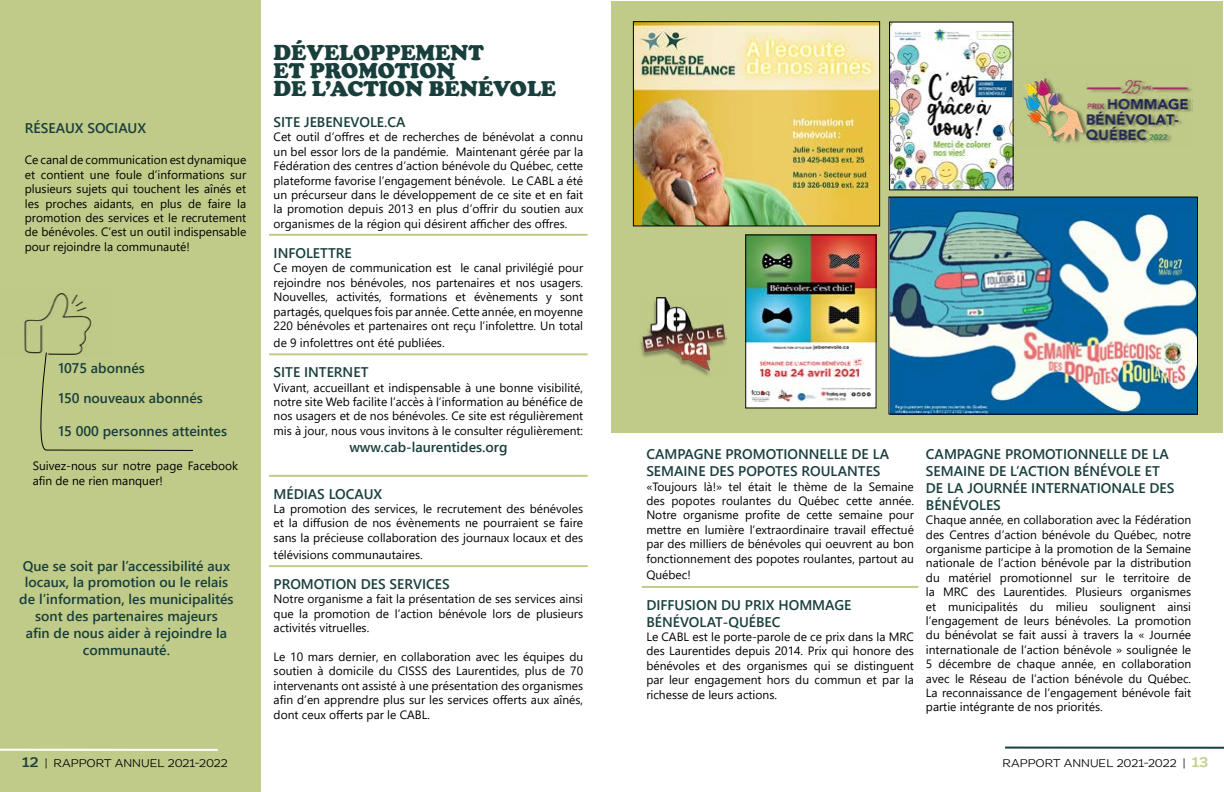
<style>
.page{position:relative;width:1224px;height:792px;background:#fff}
.page>*{position:absolute;margin:0;border:0;box-sizing:border-box;transform-origin:0 0}
.t1{font:900 22px/18px "Cooper";color:#183f3c}
.t2{font:600 14px/16.8px "Segoe UI";color:#183f3c}
.t3{font:12px/14.4px "Segoe UI";color:#000;text-align:justify}
.t4{font:12px "Marigny";color:#000}
.s1{font-weight:500;font-size:15px;color:#183f3c}
.s2{font-weight:500;font-size:15px;color:#c1cb89}
</style>
<div class="page">
<hr style="left:1005px;top:747px;width:219px;height:2px;background:#183f3c">
<div style="left:0;top:306px;width:261px;height:486px;background:#c1cb89"></div>
<hr style="left:0;top:749px;width:218px;height:2px;background:#fff">
<div style="left:611px;top:1px;width:612px;height:432px;background:#c1cb89"></div>
<div style="left:0;top:0;width:261px;height:310px;background:#c1cb89"></div>
<hr style="left:269px;top:234px;width:319px;height:2px;background:#c1cb89">
<hr style="left:269px;top:353px;width:319px;height:2px;background:#c1cb89">
<hr style="left:269px;top:475px;width:319px;height:2px;background:#c1cb89">
<hr style="left:269px;top:565px;width:319px;height:2px;background:#c1cb89">
<img style="left:747px;top:236px;width:128px;height:170px">
<hr style="left:642px;top:586px;width:276px;height:2px;background:#c1cb89">
<img style="left:890px;top:199px;width:306px;height:214px">
<div style="left:888px;top:197px;width:310px;height:218px;border:1px solid #000"></div>
<img style="left:640px;top:298px;width:87px;height:78px">
<img style="left:1021px;top:78px;width:171px;height:66px">
<img style="left:891px;top:24px;width:121px;height:164px">
<div style="left:889px;top:22px;width:125px;height:168px;border:1px solid #000"></div>
<img style="left:23px;top:293px;width:69px;height:61px">
<svg style="left:34px;top:352px;width:159px;height:99px"></svg>
<img style="left:635px;top:23px;width:243px;height:201px">
<div style="left:633px;top:21px;width:247px;height:205px;border:1px solid #000"></div>
<p class="t2" style="left:25px;top:119px;width:123px">RÉSEAUX SOCIAUX</p>
<p class="t3" style="left:25px;top:152px;width:223px">Ce canal de communication est dynamique et contient une foule d’informations sur plusieurs sujets qui touchent les aînés et les proches aidants, en plus de faire la promotion des services et le recrutement de bénévoles. C’est un outil indispensable pour rejoindre la communauté!</p>
<p class="t2" style="left:58px;top:351px;width:146px;line-height:30.3px">1075 abonnés<br>150 nouveaux abonnés</p>
<p class="t2" style="left:58px;top:422px;width:170px">15 000 personnes atteintes</p>
<p class="t3" style="left:33px;top:458px;width:207px">Suivez-nous sur notre page Facebook afin de ne rien manquer!</p>
<p class="t2" style="left:19px;top:556px;width:216px;text-align:center">Que se soit par l’accessibilité aux locaux, la promotion ou le relais de l’information, les municipalités sont des partenaires majeurs<br>afin de nous aider à rejoindre la communauté.</p>
<h1 class="t1" style="left:274px;top:43px;width:284px">DÉVELOPPEMENT<br>ET PROMOTION<br>DE L’ACTION BÉNÉVOLE</h1>
<p class="t2" style="left:274px;top:112px;width:134px">SITE JEBENEVOLE.CA</p>
<p class="t3" style="left:274px;top:129px;width:311px">Cet outil d’offres et de recherches de bénévolat a connu un bel essor lors de la pandémie. Maintenant gérée par la Fédération des centres d’action bénévole du Québec, cette plateforme favorise l’engagement bénévole. Le CABL a été un précurseur dans le développement de ce site et en fait la promotion depuis 2013 en plus d’offrir du soutien aux organismes de la région qui désirent afficher des offres.</p>
<p class="t2" style="left:274px;top:244px;width:80px">INFOLETTRE</p>
<p class="t3" style="left:274px;top:260px;width:311px">Ce moyen de communication est le canal privilégié pour rejoindre nos bénévoles, nos partenaires et nos usagers.<br>Nouvelles, activités, formations et évènements y sont partagés, quelques fois par année. Cette année, en moyenne 220 bénévoles et partenaires ont reçu l’infolettre. Un total</p>
<p class="t3" style="left:274px;top:334px;width:173px">de 9 infolettres ont été publiées.</p>
<p class="t2" style="left:274px;top:363px;width:96px">SITE INTERNET</p>
<p class="t3" style="left:274px;top:379px;width:311px">Vivant, accueillant et indispensable à une bonne visibilité, notre site Web facilite l’accès à l’information au bénéfice de nos usagers et de nos bénévoles. Ce site est régulièrement mis à jour, nous vous invitons à le consulter régulièrement:</p>
<p class="t2" style="left:349px;top:437px;width:160px">www.cab-laurentides.org</p>
<p class="t2" style="left:274px;top:484px;width:110px">MÉDIAS LOCAUX</p>
<p class="t3" style="left:274px;top:501px;width:311px">La promotion des services, le recrutement des bénévoles et la diffusion de nos évènements ne pourraient se faire sans la précieuse collaboration des journaux locaux et des</p>
<p class="t3" style="left:274px;top:546px;width:151px">télévisions communautaires.</p>
<p class="t2" style="left:274px;top:574px;width:178px">PROMOTION DES SERVICES</p>
<p class="t3" style="left:274px;top:591px;width:311px">Notre organisme a fait la présentation de ses services ainsi que la promotion de l’action bénévole lors de plusieurs activités vitruelles.</p>
<p class="t3" style="left:274px;top:648px;width:311px">Le 10 mars dernier, en collaboration avec les équipes du soutien à domicile du CISSS des Laurentides, plus de 70 intervenants ont assisté à une présentation des organismes afin d’en apprendre plus sur les services offerts aux aînés, dont ceux offerts par le CABL.</p>
<p class="t2" style="left:646px;top:445px;width:244px">CAMPAGNE PROMOTIONNELLE DE LA<br>SEMAINE DES POPOTES ROULANTES</p>
<p class="t3" style="left:646px;top:478px;width:269px">«Toujours là!» tel était le thème de la Semaine des popotes roulantes du Québec cette année.<br>Notre organisme profite de cette semaine pour mettre en lumière l’extraordinaire travail effectué par des milliers de bénévoles qui oeuvrent au bon fonctionnement des popotes roulantes, partout au</p>
<p class="t3" style="left:646px;top:567px;width:46px">Québec!</p>
<p class="t2" style="left:646px;top:595px;width:207px">DIFFUSION DU PRIX HOMMAGE<br>BÉNÉVOLAT-QUÉBEC</p>
<p class="t3" style="left:646px;top:628px;width:269px">Le CABL est le porte-parole de ce prix dans la MRC des Laurentides depuis 2014. Prix qui honore des bénévoles et des organismes qui se distinguent par leur engagement hors du commun et par la richesse de leurs actions.</p>
<p class="t2" style="left:926px;top:445px;width:250px">CAMPAGNE PROMOTIONNELLE DE LA<br>SEMAINE DE L’ACTION BÉNÉVOLE ET<br>DE LA JOURNÉE INTERNATIONALE DES<br>BÉNÉVOLES</p>
<p class="t3" style="left:926px;top:512px;width:267px">Chaque année, en collaboration avec la Fédération des Centres d’action bénévole du Québec, notre organisme participe à la promotion de la Semaine nationale de l’action bénévole par la distribution du matériel promotionnel sur le territoire de la MRC des Laurentides. Plusieurs organismes et municipalités du milieu soulignent ainsi l’engagement de leurs bénévoles. La promotion du bénévolat se fait aussi à travers la « Journée internationale de l’action bénévole » soulignée le 5 décembre de chaque année, en collaboration avec le Réseau de l’action bénévole du Québec.<br>La reconnaissance de l’engagement bénévole fait partie intégrante de nos priorités.</p>
<p class="t4" style="left:22px;top:756px;width:207px"><span class="s1">12</span> | RAPPORT ANNUEL 2021-2022</p>
<p class="t4" style="left:1003px;top:756px;width:207px">RAPPORT ANNUEL 2021-2022 | <span class="s2">13</span></p>
</div>
